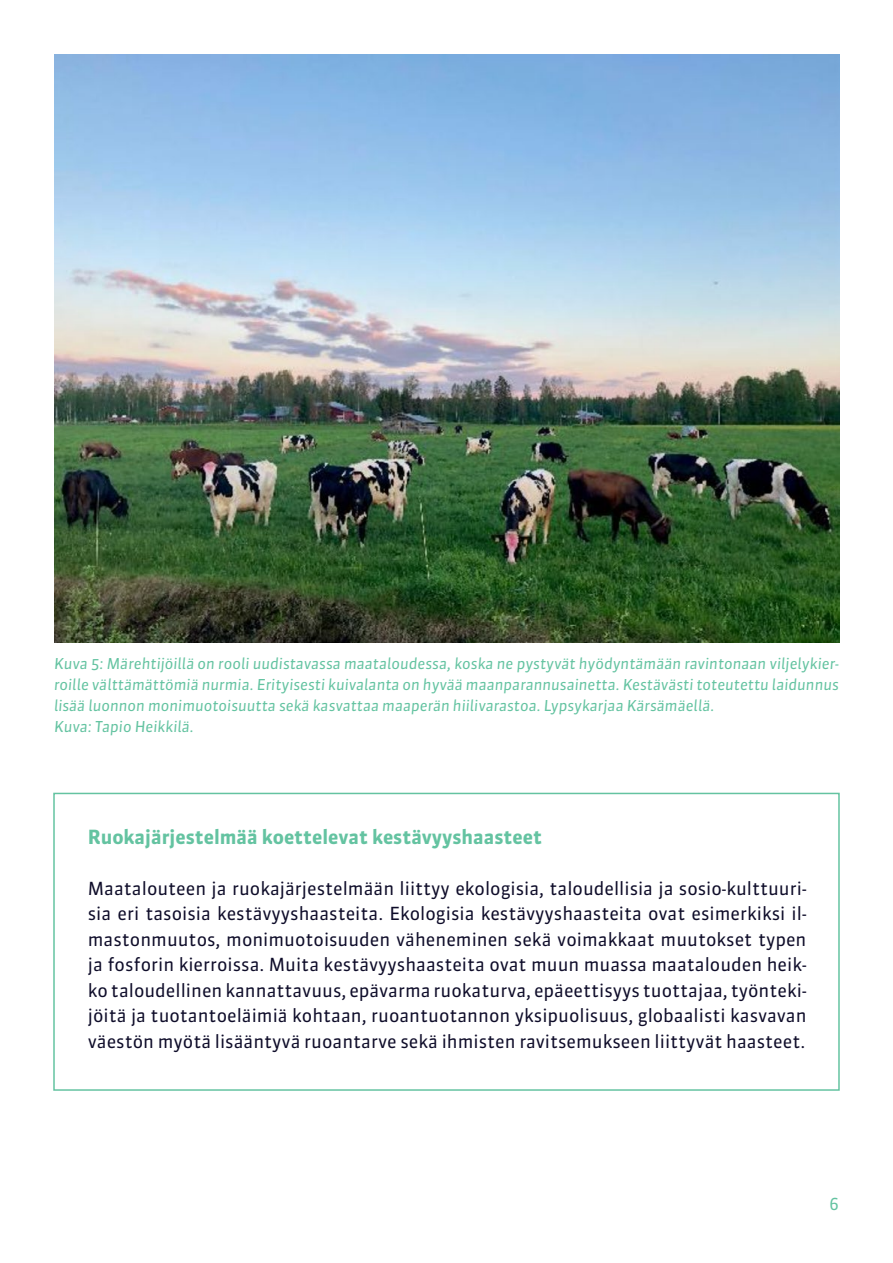
<style>
.page{position:relative;width:893px;height:1263px;background:#fff}
.page>*{position:absolute;margin:0;border:0;box-sizing:border-box;transform-origin:0 0}
.t1{font:700 19.5px "Sanuk OT";color:#64c3a1}
.t2{font:18px/25.5px "Sanuk OT";color:#0e0c29;text-align:justify}
.t3{font:16.5px "Sanuk OT";color:#64c3a1}
.t4{font:italic 15px/21px "Sanuk OT";color:#64c3a1}
</style>
<div class="page">
<img style="left:54px;top:54px;width:785px;height:588px">
<div style="left:53px;top:793px;width:787px;height:298px;border:2px solid #64c3a1"></div>
<p class="t4" style="left:54px;top:653px;width:786px">Kuva 5: Märehtijöillä on rooli uudistavassa maataloudessa, koska ne pystyvät hyödyntämään ravintonaan viljelykier&shy;roille välttämättömiä nurmia. Erityisesti kuivalanta on hyvää maanparannusainetta. Kestävästi toteutettu laidunnus lisää luonnon monimuotoisuutta sekä kasvattaa maaperän hiilivarastoa. Lypsykarjaa Kärsämäellä.<br>Kuva: Tapio Heikkilä.</p>
<p class="t1" style="left:88px;top:825px;width:456px">Ruokajärjestelmää koettelevat kestävyyshaasteet</p>
<p class="t2" style="left:88px;top:875px;width:720px">Maatalouteen ja ruokajärjestelmään liittyy ekologisia, taloudellisia ja sosio-kulttuuri&shy;sia eri tasoisia kestävyyshaasteita. Ekologisia kestävyyshaasteita ovat esimerkiksi il&shy;mastonmuutos, monimuotoisuuden väheneminen sekä voimakkaat muutokset typen ja fosforin kierroissa. Muita kestävyyshaasteita ovat muun muassa maatalouden heik&shy;ko taloudellinen kannattavuus, epävarma ruokaturva, epäeettisyys tuottajaa, työnteki&shy;jöitä ja tuotantoeläimiä kohtaan, ruoantuotannon yksipuolisuus, globaalisti kasvavan väestön myötä lisääntyvä ruoantarve sekä ihmisten ravitsemukseen liittyvät haasteet.</p>
<p class="t3" style="left:829px;top:1193px;width:11px">6</p>
</div>
